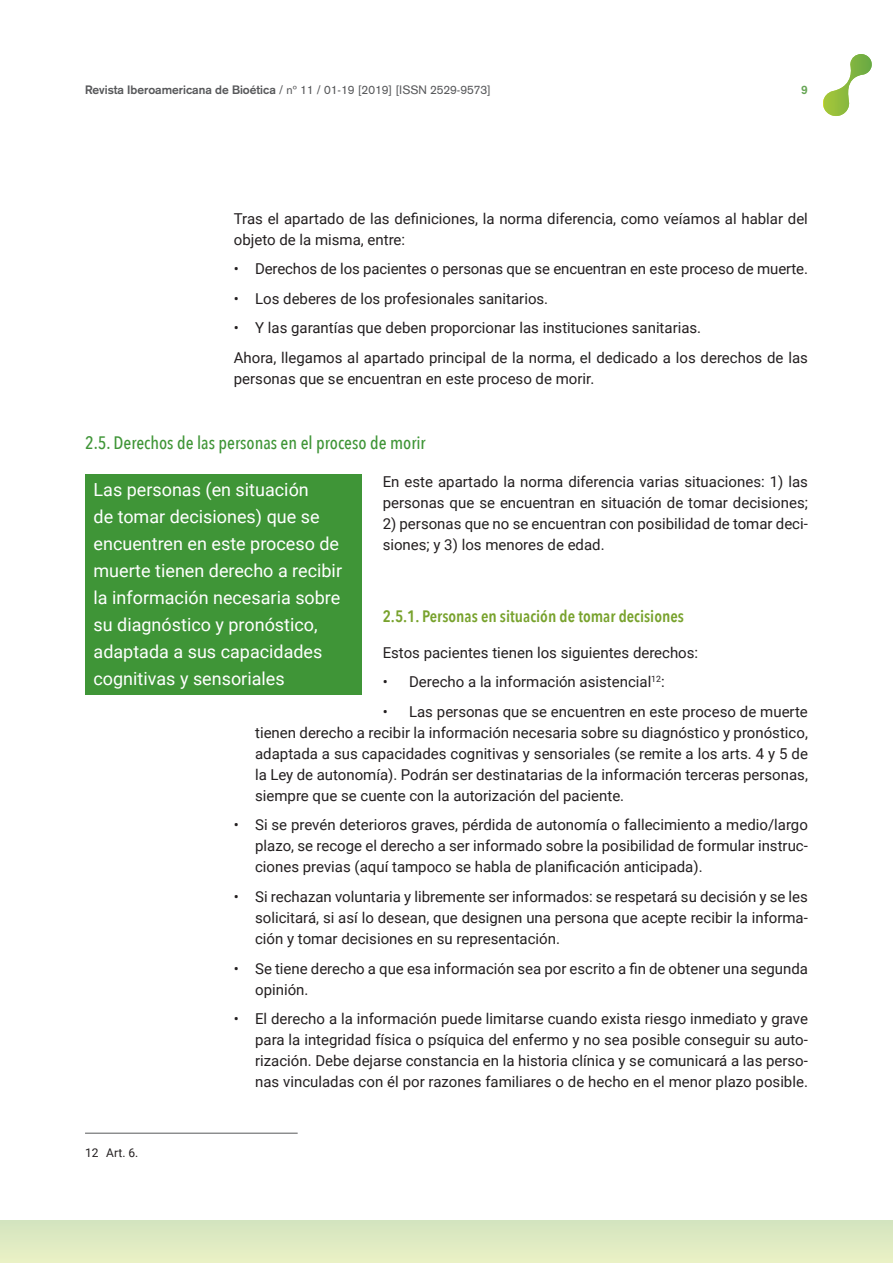
<style>
.page{position:relative;width:893px;height:1263px;background:#fff}
.page>*{position:absolute;margin:0;border:0;box-sizing:border-box;transform-origin:0 0}
.t1{font:18px/27px "Roboto";color:#fff}
.t2{font:500 18px "Avenir Next Condensed";color:#3f9537}
.t3{font:600 16.5px "Avenir Next Condensed";color:#78a22d}
.t4{font:15px/21px "Roboto";color:#231f20}
.t5{font:12px "Akzidenz Grotesk";color:#57585a}
.t6{font:12px "Roboto";color:#231f20}
.t7{font:700 12px "Akzidenz Grotesk";color:#66a554}
.s1{font-weight:700}
</style>
<div class="page">
<div style="left:0;top:1220px;width:893px;height:43px;background:#deeac2"></div>
<svg style="left:823px;top:54px;width:49px;height:62px"></svg>
<hr style="left:85px;top:1133px;width:213px;height:1px;background:#57585a">
<div style="left:85px;top:474px;width:276px;height:220px;background:#3f9537"></div>
<p class="t5" style="left:85px;top:83px;width:407px"><span class="s1">Revista Iberoamericana de Bioética</span> / nº 11 / 01-19 [2019] [ISSN 2529-9573]</p>
<p class="t7" style="left:801px;top:83px;width:8px">9</p>
<p class="t4" style="left:234px;top:207px;width:576px">Tras el apartado de las definiciones, la norma diferencia, como veíamos al hablar del objeto de la misma, entre:</p>
<p class="t4" style="left:234px;top:258px;width:576px">• Derechos de los pacientes o personas que se encuentran en este proceso de muerte.</p>
<p class="t4" style="left:234px;top:287px;width:316px">• Los deberes de los profesionales sanitarios.</p>
<p class="t4" style="left:234px;top:313px;width:576px;line-height:29.5px">• Y las garantías que deben proporcionar las instituciones sanitarias.<br>Ahora, llegamos al apartado principal de la norma, el dedicado a los derechos de las</p>
<p class="t4" style="left:234px;top:367px;width:362px">personas que se encuentran en este proceso de morir.</p>
<p class="t2" style="left:85px;top:432px;width:342px">2.5. Derechos de las personas en el proceso de morir</p>
<p class="t4" style="left:383px;top:470px;width:427px">En este apartado la norma diferencia varias situaciones: 1) las personas que se encuentran en situación de tomar decisiones;</p>
<p class="t4" style="left:383px;top:512px;width:427px">2) personas que no se encuentran con posibilidad de tomar deci&shy;siones; y 3) los menores de edad.</p>
<p class="t1" style="left:94px;top:476px;width:250px">Las personas (en situación<br>de tomar decisiones) que se encuentren en este proceso de muerte tienen derecho a recibir la información necesaria sobre su diagnóstico y pronóstico, adaptada a sus capacidades cognitivas y sensoriales</p>
<p class="t3" style="left:383px;top:602px;width:303px">2.5.1. Personas en situación de tomar decisiones</p>
<p class="t4" style="left:383px;top:641px;width:317px">Estos pacientes tienen los siguientes derechos:</p>
<p class="t4" style="left:383px;top:671px;width:284px">• Derecho a la información asistencial<sup>12</sup>:</p>
<p class="t4" style="left:255px;top:700px;width:554px;text-align:justify;text-indent:128px">• Las personas que se encuentren en este proceso de muerte tienen derecho a recibir la información necesaria sobre su diagnóstico y pronóstico, adaptada a sus capacidades cognitivas y sensoriales (se remite a los arts. 4 y 5 de la Ley de autonomía). Podrán ser destinatarias de la información terceras personas, siempre que se cuente con la autorización del paciente.</p>
<p class="t4" style="left:255px;top:814px;width:554px;text-align:justify;text-indent:-21px">• Si se prevén deterioros graves, pérdida de autonomía o fallecimiento a medio/largo plazo, se recoge el derecho a ser informado sobre la posibilidad de formular instruc&shy;ciones previas (aquí tampoco se habla de planificación anticipada).</p>
<p class="t4" style="left:255px;top:885px;width:554px;text-align:justify;text-indent:-21px">• Si rechazan voluntaria y libremente ser informados: se respetará su decisión y se les solicitará, si así lo desean, que designen una persona que acepte recibir la informa&shy;ción y tomar decisiones en su representación.</p>
<p class="t4" style="left:255px;top:957px;width:554px;text-indent:-21px">• Se tiene derecho a que esa información sea por escrito a fin de obtener una segunda opinión.</p>
<p class="t4" style="left:255px;top:1008px;width:554px;text-align:justify;text-indent:-21px">• El derecho a la información puede limitarse cuando exista riesgo inmediato y grave para la integridad física o psíquica del enfermo y no sea posible conseguir su auto&shy;rización. Debe dejarse constancia en la historia clínica y se comunicará a las perso&shy;nas vinculadas con él por razones familiares o de hecho en el menor plazo posible.</p>
<p class="t6" style="left:85px;top:1144px;width:55px">12 Art. 6.</p>
</div>
